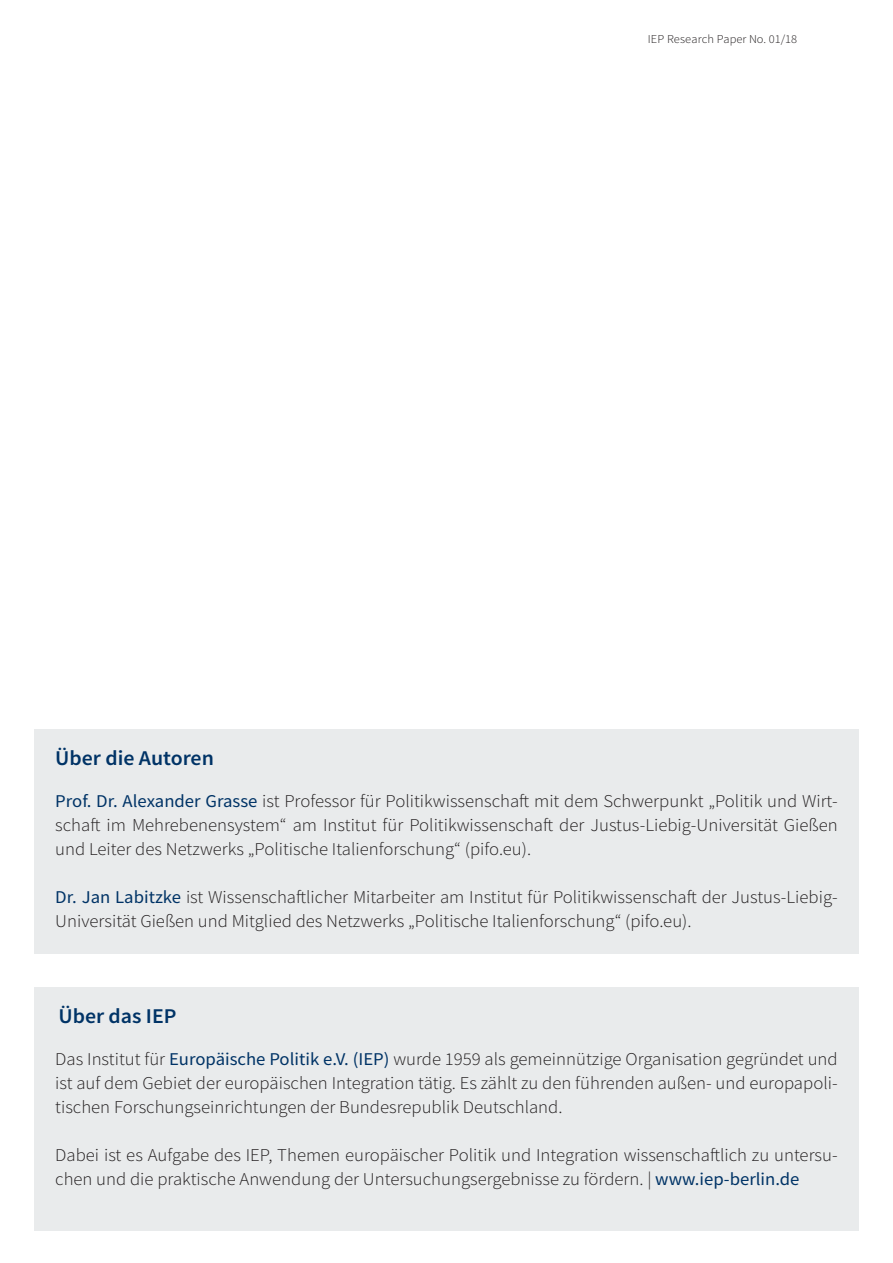
<style>
.page{position:relative;width:893px;height:1263px;background:#fff}
.page>*{position:absolute;margin:0;border:0;box-sizing:border-box;transform-origin:0 0}
.Boxes_Überschriften{font:600 21px "Source Sans Pro";color:#036;scale:1.04 1}
.Boxes_Text{font:300 18px/24px "Source Sans Pro";color:#231f20;text-align:justify;scale:1.04 1}
.t1{font:300 12px "Source Sans Pro";letter-spacing:.01em;color:#231f20;scale:1.04 1}
.s1{font-weight:400;color:#036}
</style>
<div class="page">
<div style="left:34px;top:729px;width:825px;height:224px;background:#e9ebec"></div>
<div style="left:34px;top:987px;width:825px;height:243px;background:#e9ebec"></div>
<p class="t1" style="left:648px;top:32px;width:145px">IEP Research Paper No. 01/18</p>
<p class="Boxes_Überschriften" style="left:55px;top:744px;width:154px">Über die Autoren</p>
<p class="Boxes_Text" style="left:55px;top:789px;width:754px"><span class="s1">Prof. Dr. Alexander Grasse</span> ist Professor für Politikwissenschaft mit dem Schwerpunkt „Politik und Wirt&shy;schaft im Mehrebenensystem“ am Institut für Politikwissenschaft der Justus-Liebig-Universität Gießen und Leiter des Netzwerks „Politische Italienforschung“ (pifo.eu).</p>
<p class="Boxes_Text" style="left:55px;top:885px;width:754px"><span class="s1">Dr. Jan Labitzke</span> ist Wissenschaftlicher Mitarbeiter am Institut für Politikwissenschaft der Justus-Liebig-<br>Universität Gießen und Mitglied des Netzwerks „Politische Italienforschung“ (pifo.eu).</p>
<p class="Boxes_Überschriften" style="left:58px;top:1002px;width:115px">Über das IEP</p>
<p class="Boxes_Text" style="left:55px;top:1047px;width:754px">Das Institut fü r <span class="s1">Europäische Politik e.V. (IEP)</span> wurde 1959 als gemeinnützige Organisation gegründet und ist auf dem Gebiet der europäischen Integration tätig. Es zä hlt zu den fü hrenden außen- und europapoli&shy;tischen Forschungseinrichtungen der Bundesrepublik Deutschland.</p>
<p class="Boxes_Text" style="left:55px;top:1143px;width:754px">Dabei ist es Aufgabe des IEP, Themen europä ischer Politik und Integration wissenschaftlich zu untersu&shy;chen und die praktische Anwendung der Untersuchungsergebnisse zu fördern. | <span class="s1">www.iep-berlin.de</span></p>
</div>
